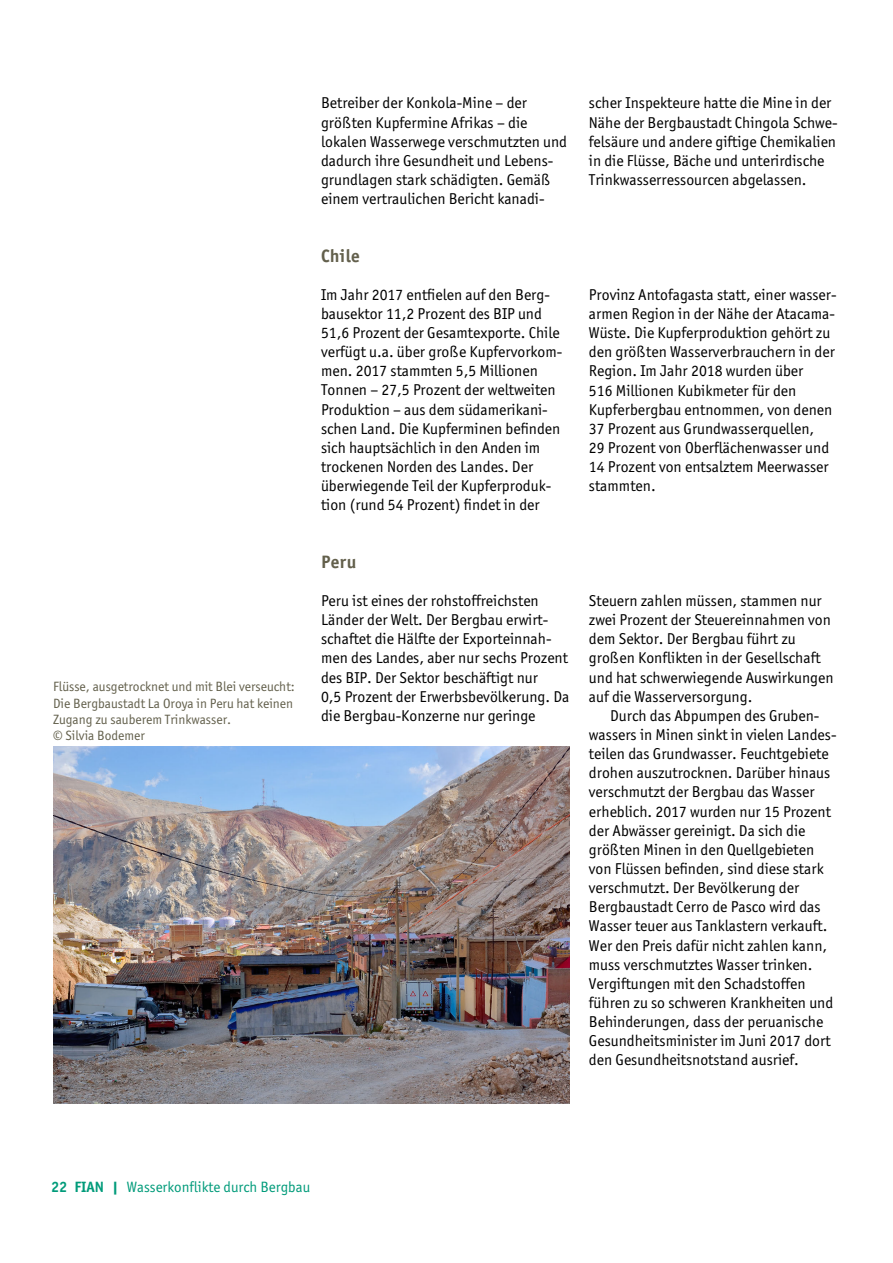
<style>
.page{position:relative;width:893px;height:1263px;background:#fff}
.page>*{position:absolute;margin:0;border:0;box-sizing:border-box;transform-origin:0 0}
.t1{font:700 18px "Officina Sans ITC";letter-spacing:.025em;color:#63604c}
.t2{font:15.75px/19.2px "Officina Sans ITC Boo";color:#000}
.t3{font:15px "Officina Sans ITC Boo";color:#009b7a}
.t4{font:13.5px/16.2px "Officina Sans ITC Boo";color:#63604c}
.s1{font-family:"Officina Sans ITC";font-weight:700}
</style>
<div class="page">
<img style="left:53px;top:746px;width:517px;height:357px">
<p class="t4" style="left:53px;top:679px;width:243px">Flüsse, ausgetrocknet und mit Blei verseucht:<br>Die Bergbaustadt La Oroya in Peru hat keinen Zugang zu sauberem Trinkwasser.<br>© Silvia Bodemer</p>
<p class="t2" style="left:321px;top:93px;width:247px">Betreiber der Konkola-Mine – der größten Kupfermine Afrikas – die lokalen Wasserwege verschmutzten und dadurch ihre Gesundheit und Lebens&shy;grundlagen stark schädigten. Gemäß einem vertraulichen Bericht kanadi-</p>
<p class="t2" style="left:589px;top:93px;width:250px">scher Inspekteure hatte die Mine in der Nähe der Bergbaustadt Chingola Schwe&shy;felsäure und andere giftige Chemikalien in die Flüsse, Bäche und unterirdische Trinkwasserressourcen abgelassen.</p>
<p class="t1" style="left:321px;top:244px;width:40px">Chile</p>
<p class="t2" style="left:321px;top:285px;width:243px">Im Jahr 2017 entfielen auf den Berg&shy;bausektor 11,2 Prozent des BIP und 51,6 Prozent der Gesamtexporte. Chile verfügt u.a. über große Kupfervorkom&shy;men. 2017 stammten 5,5 Millionen Tonnen – 27,5 Prozent der weltweiten Produktion – aus dem südamerikani&shy;schen Land. Die Kupferminen befinden sich hauptsächlich in den Anden im trockenen Norden des Landes. Der überwiegende Teil der Kupferproduk&shy;tion (rund 54 Prozent) findet in der</p>
<p class="t2" style="left:589px;top:285px;width:249px">Provinz Antofagasta statt, einer wasser&shy;armen Region in der Nähe der Atacama-Wüste. Die Kupferproduktion gehört zu den größten Wasserverbrauchern in der Region. Im Jahr 2018 wurden über<br>516 Millionen Kubikmeter für den Kupferbergbau entnommen, von denen 37 Prozent aus Grundwasserquellen,<br>29 Prozent von Oberflächenwasser und 14 Prozent von entsalztem Meerwasser stammten.</p>
<p class="t1" style="left:321px;top:550px;width:37px">Peru</p>
<p class="t2" style="left:321px;top:591px;width:250px">Peru ist eines der rohstoffreichsten Länder der Welt. Der Bergbau erwirt&shy;schaftet die Hälfte der Exporteinnah&shy;men des Landes, aber nur sechs Prozent des BIP. Der Sektor beschäftigt nur<br>0,5 Prozent der Erwerbsbevölkerung. Da die Bergbau-Konzerne nur geringe</p>
<p class="t2" style="left:589px;top:591px;width:246px">Steuern zahlen müssen, stammen nur zwei Prozent der Steuereinnahmen von dem Sektor. Der Bergbau führt zu großen Konflikten in der Gesellschaft und hat schwerwiegende Auswirkungen auf die Wasserversorgung.</p>
<p class="t2" style="left:589px;top:706px;width:249px;text-indent:21px">Durch das Abpumpen des Gruben&shy;wassers in Minen sinkt in vielen Landes&shy;teilen das Grundwasser. Feuchtgebiete drohen auszutrocknen. Darüber hinaus verschmutzt der Bergbau das Wasser erheblich. 2017 wurden nur 15 Prozent der Abwässer gereinigt. Da sich die größten Minen in den Quellgebieten von Flüssen befinden, sind diese stark verschmutzt. Der Bevölkerung der Bergbaustadt Cerro de Pasco wird das Wasser teuer aus Tanklastern verkauft.<br>Wer den Preis dafür nicht zahlen kann, muss verschmutztes Wasser trinken.<br>Vergiftungen mit den Schadstoffen führen zu so schweren Krankheiten und Behinderungen, dass der peruanische Gesundheitsminister im Juni 2017 dort den Gesundheitsnotstand ausrief.</p>
<p class="t3" style="left:51px;top:1178px;width:261px"><span class="s1">22 FIAN |</span> Wasserkonflikte durch Bergbau</p>
</div>
